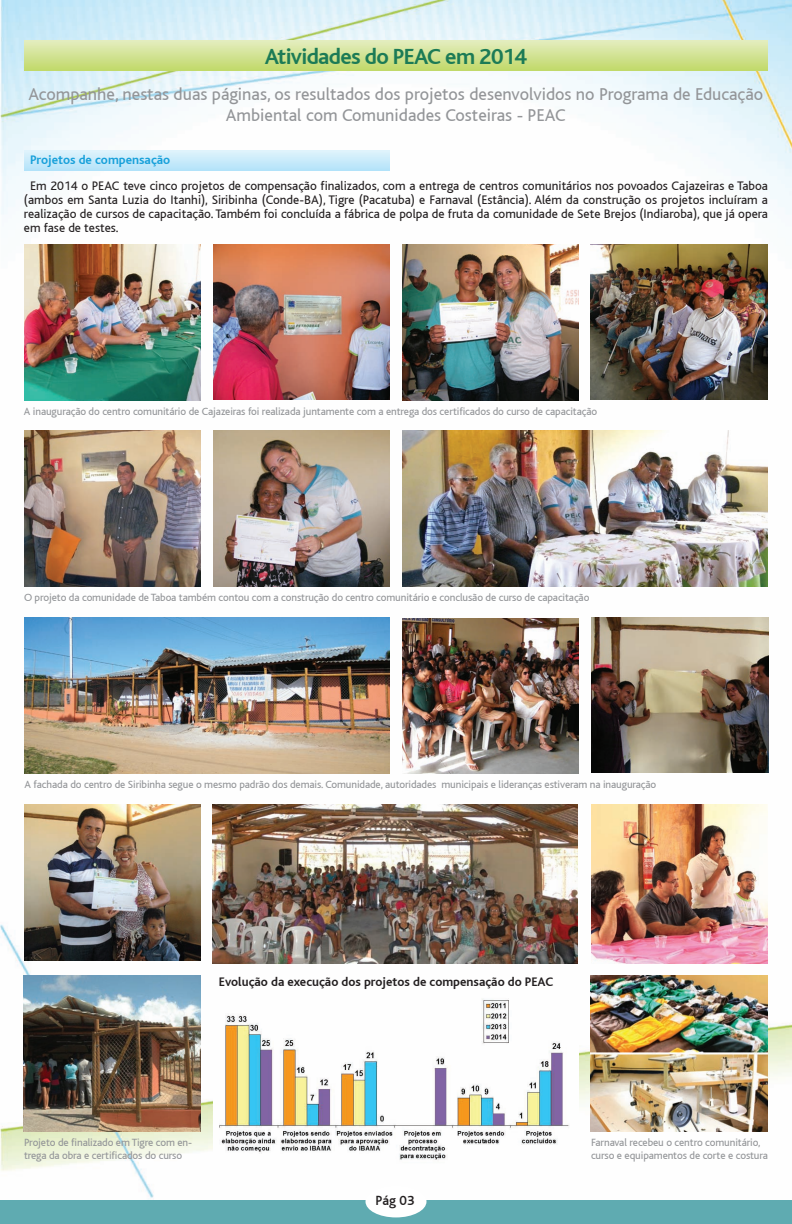
<style>
.page{position:relative;width:792px;height:1224px;background:#fff}
.page>*{position:absolute;margin:0;border:0;box-sizing:border-box;transform-origin:0 0}
.t1{font:700 23px "Bliss";letter-spacing:-.03em;color:#1c7b56}
.t2{font:18px/21.6px "Bliss";color:#939598;text-align:center}
.t3{font:500 14px "Bliss";color:#231f20}
.t4{font:13px/14px "Bliss";color:#231f20;text-align:justify}
.t5{font:700 13px "Bliss";color:#231f20}
.t6{font:700 13px "Bliss";color:#17a0da}
.t7{font:11px/13.2px "Bliss";letter-spacing:-.01em;color:#939598}
</style>
<div class="page">
<img style="left:0;top:0;width:792px;height:1198px">
<div style="left:24px;top:151px;width:366px;height:20px;background:linear-gradient(to bottom,#def2fc,#b5e3f9)"></div>
<svg style="left:24px;top:41px;width:744px;height:29px;background:#d2e394"></svg>
<img style="left:591px;top:617px;width:177px;height:156px">
<img style="left:403px;top:618px;width:176px;height:155px">
<img style="left:214px;top:987px;width:365px;height:177px">
<img style="left:25px;top:618px;width:365px;height:155px">
<img style="left:213px;top:245px;width:177px;height:155px">
<img style="left:402px;top:244px;width:177px;height:156px">
<img style="left:24px;top:245px;width:177px;height:155px">
<img style="left:591px;top:975px;width:177px;height:156px">
<img style="left:591px;top:804px;width:177px;height:160px">
<img style="left:24px;top:431px;width:177px;height:155px">
<img style="left:213px;top:431px;width:177px;height:156px">
<img style="left:402px;top:431px;width:366px;height:156px">
<img style="left:23px;top:975px;width:178px;height:156px">
<img style="left:25px;top:804px;width:176px;height:156px">
<img style="left:591px;top:244px;width:177px;height:156px">
<img style="left:212px;top:804px;width:366px;height:160px">
<div style="left:0;top:1200px;width:792px;height:24px;background:#5fabb1"></div>
<div style="left:366px;top:1186px;width:60px;height:31px;background:#fff;border-radius:50%"></div>
<h1 class="t1" style="left:265px;top:44px;width:264px">Atividades do PEAC em 2014</h1>
<h2 class="t2" style="left:29px;top:83px;width:736px">Acompanhe, nestas duas páginas, os resultados dos projetos desenvolvidos no Programa de Educação<br>Ambiental com Comunidades Costeiras - PEAC</h2>
<p class="t6" style="left:30px;top:153px;width:142px">Projetos de compensação</p>
<p class="t4" style="left:24px;top:179px;width:746px;text-indent:6px">Em 2014 o PEAC teve cinco projetos de compensação finalizados, com a entrega de centros comunitários nos povoados Cajazeiras e Taboa (ambos em Santa Luzia do Itanhi), Siribinha (Conde-BA), Tigre (Pacatuba) e Farnaval (Estância). Além da construção os projetos incluíram a realização de cursos de capacitação. Também foi concluída a fábrica de polpa de fruta da comunidade de Sete Brejos (Indiaroba), que já opera em fase de testes.</p>
<p class="t7" style="left:24px;top:405px;width:575px">A inauguração do centro comunitário de Cajazeiras foi realizada juntamente com a entrega dos certificados do curso de capacitação</p>
<p class="t7" style="left:24px;top:591px;width:567px">O projeto da comunidade de Taboa também contou com a construção do centro comunitário e conclusão de curso de capacitação</p>
<p class="t7" style="left:25px;top:778px;width:633px">A fachada do centro de Siribinha segue o mesmo padrão dos demais. Comunidade, autoridades municipais e lideranças estiveram na inauguração</p>
<p class="t5" style="left:219px;top:975px;width:336px">Evolução da execução dos projetos de compensação do PEAC</p>
<p class="t7" style="left:24px;top:1136px;width:170px">Projeto de finalizado em Tigre com en&shy;trega da obra e certificados do curso</p>
<p class="t3" style="left:376px;top:1193px;width:40px">Pág 03</p>
<p class="t7" style="left:591px;top:1136px;width:178px">Farnaval recebeu o centro comunitário, curso e equipamentos de corte e costura</p>
</div>
